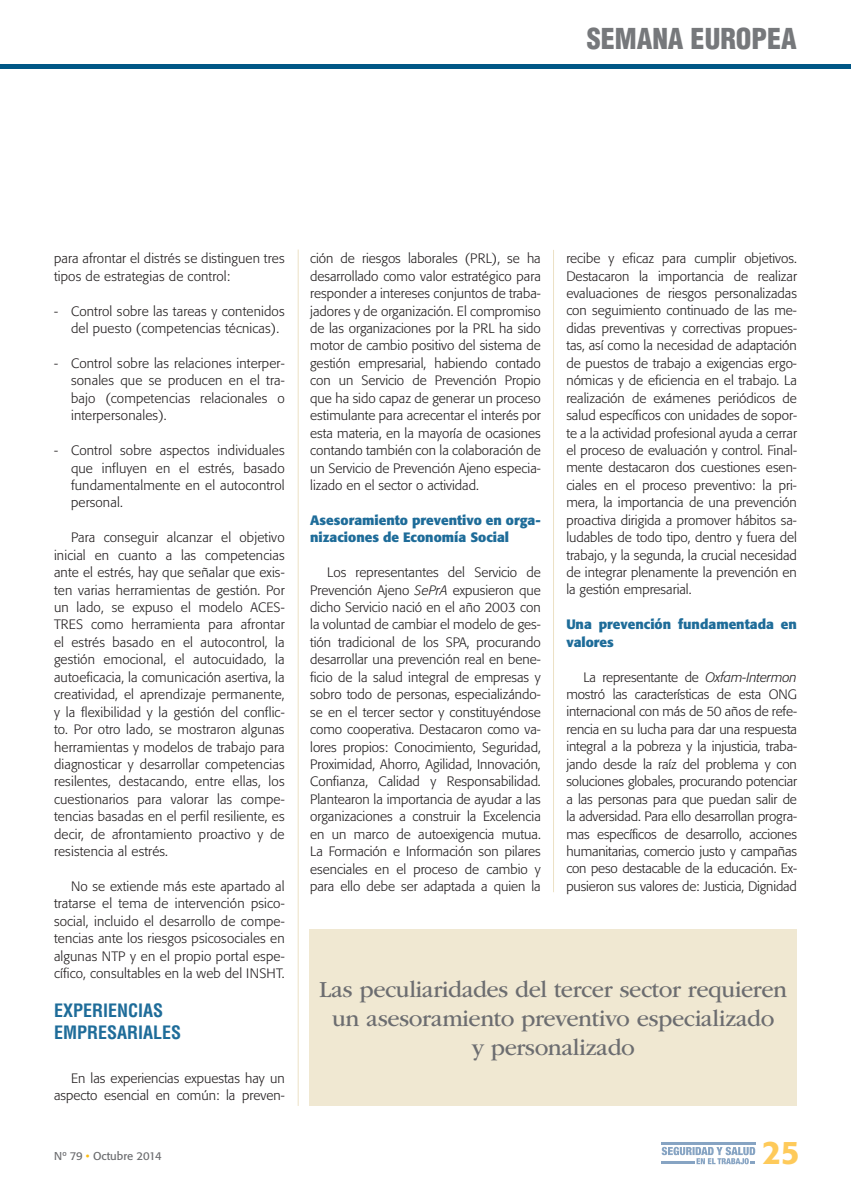
<style>
.page{position:relative;width:851px;height:1191px;background:#fff}
.page>*{position:absolute;margin:0;border:0;box-sizing:border-box;transform-origin:0 0}
.t1{font:500 32.4px "Formata";color:#feca5a}
.t2{font:900 condensed 28.05px "Helvetica LT Std";color:#76787b}
.t3{font:24px/28.8px "ITC Garamond Std";letter-spacing:-.02em;color:#6c6d70;text-align:center}
.t4{font:700 condensed 18px/21.6px "Helvetica LT Std";color:#1e6c99}
.t5{font:300 13.5px/17.4px "Formata";letter-spacing:.01em;color:#231f20;text-align:justify}
.t6{font:700 13.5px/17.4px "Formata";color:#1e6c99}
.t7{font:11.25px "Formata";color:#6c6d70}
.s1{font-style:italic}
.s2{color:#fdbc12}
</style>
<div class="page">
<hr style="left:298px;top:249px;width:1px;height:857px;background:#ece1c5">
<hr style="left:0;top:65px;width:850px;height:4px;background:#005786">
<hr style="left:661px;top:1142px;width:94px;height:2px;background:#87a4c3">
<svg style="left:661px;top:1146px;width:94px;height:18px"></svg>
<hr style="left:553px;top:250px;width:1px;height:642px;background:#ece1c5">
<div style="left:309px;top:929px;width:487px;height:177px;background:#f0e8d2"></div>
<h2 class="t2" style="left:586px;top:21px;width:212px">SEMANA EUROPEA</h2>
<p class="t5" style="left:54px;top:250px;width:232px">para afrontar el distrés se distinguen tres tipos de estrategias de control:</p>
<p class="t5" style="left:71px;top:302px;width:215px;text-indent:-17px">- Control sobre las tareas y contenidos del puesto (competencias técnicas).</p>
<p class="t5" style="left:71px;top:354px;width:215px;text-indent:-17px">- Control sobre las relaciones interper&shy;sonales que se producen en el tra&shy;bajo (competencias relacionales o interpersonales).</p>
<p class="t5" style="left:71px;top:442px;width:215px;text-indent:-17px">- Control sobre aspectos individuales que influyen en el estrés, basado fundamentalmente en el autocontrol personal.</p>
<p class="t5" style="left:54px;top:529px;width:232px;text-indent:17px">Para conseguir alcanzar el objetivo inicial en cuanto a las competencias ante el estrés, hay que señalar que exis&shy;ten varias herramientas de gestión. Por un lado, se expuso el modelo ACES-TRES como herramienta para afrontar el estrés basado en el autocontrol, la gestión emocional, el autocuidado, la autoeficacia, la comunicación asertiva, la creatividad, el aprendizaje permanente, y la flexibilidad y la gestión del conflic&shy;to. Por otro lado, se mostraron algunas herramientas y modelos de trabajo para diagnosticar y desarrollar competencias resilentes, destacando, entre ellas, los cuestionarios para valorar las compe&shy;tencias basadas en el perfil resiliente, es decir, de afrontamiento proactivo y de resistencia al estrés.</p>
<p class="t5" style="left:54px;top:877px;width:232px;text-indent:17px">No se extiende más este apartado al tratarse el tema de intervención psico&shy;social, incluido el desarrollo de compe&shy;tencias ante los riesgos psicosociales en algunas NTP y en el propio portal espe&shy;cífico, consultables en la web del INSHT.</p>
<h3 class="t4" style="left:54px;top:999px;width:129px">EXPERIENCIAS<br>EMPRESARIALES</h3>
<p class="t5" style="left:54px;top:1069px;width:232px;text-align:right">En las experiencias expuestas hay un aspecto esencial en común: la preven-</p>
<p class="t5" style="left:310px;top:250px;width:232px">ción de riesgos laborales (PRL), se ha desarrollado como valor estratégico para responder a intereses conjuntos de traba&shy;jadores y de organización. El compromiso de las organizaciones por la PRL ha sido motor de cambio positivo del sistema de gestión empresarial, habiendo contado con un Servicio de Prevención Propio que ha sido capaz de generar un proceso estimulante para acrecentar el interés por esta materia, en la mayoría de ocasiones contando también con la colaboración de un Servicio de Prevención Ajeno especia&shy;lizado en el sector o actividad.</p>
<p class="t6" style="left:310px;top:511px;width:232px">Asesoramiento preventivo en orga&shy;nizaciones de Economía Social</p>
<p class="t5" style="left:310px;top:564px;width:232px;text-indent:17px">Los representantes del Servicio de Prevención Ajeno <span class="s1">SePrA</span> expusieron que dicho Servicio nació en el año 2003 con la voluntad de cambiar el modelo de ges&shy;tión tradicional de los SPA, procurando desarrollar una prevención real en bene&shy;ficio de la salud integral de empresas y sobro todo de personas, especializándo&shy;se en el tercer sector y constituyéndose como cooperativa. Destacaron como va&shy;lores propios: Conocimiento, Seguridad, Proximidad, Ahorro, Agilidad, Innovación, Confianza, Calidad y Responsabilidad.<br>Plantearon la importancia de ayudar a las organizaciones a construir la Excelencia en un marco de autoexigencia mutua.<br>La Formación e Información son pilares esenciales en el proceso de cambio y para ello debe ser adaptada a quien la</p>
<p class="t5" style="left:566px;top:250px;width:232px">recibe y eficaz para cumplir objetivos.<br>Destacaron la importancia de realizar evaluaciones de riesgos personalizadas con seguimiento continuado de las me&shy;didas preventivas y correctivas propues&shy;tas, así como la necesidad de adaptación de puestos de trabajo a exigencias ergo&shy;nómicas y de eficiencia en el trabajo. La realización de exámenes periódicos de salud específicos con unidades de sopor&shy;te a la actividad profesional ayuda a cerrar el proceso de evaluación y control. Final&shy;mente destacaron dos cuestiones esen&shy;ciales en el proceso preventivo: la pri&shy;mera, la importancia de una prevención proactiva dirigida a promover hábitos sa&shy;ludables de todo tipo, dentro y fuera del trabajo, y la segunda, la crucial necesidad de integrar plenamente la prevención en la gestión empresarial.</p>
<p class="t6" style="left:566px;top:615px;width:232px">Una prevención fundamentada en valores</p>
<p class="t5" style="left:566px;top:668px;width:232px;text-indent:17px">La representante de <span class="s1">Oxfam-Intermon </span>mostró las características de esta ONG internacional con más de 50 años de refe&shy;rencia en su lucha para dar una respuesta integral a la pobreza y la injusticia, traba&shy;jando desde la raíz del problema y con soluciones globales, procurando potenciar a las personas para que puedan salir de la adversidad. Para ello desarrollan progra&shy;mas específicos de desarrollo, acciones humanitarias, comercio justo y campañas con peso destacable de la educación. Ex&shy;pusieron sus valores de: Justicia, Dignidad</p>
<h3 class="t3" style="left:319px;top:975px;width:469px">Las peculiaridades del tercer sector requieren un asesoramiento preventivo especializado<br>y personalizado</h3>
<p class="t7" style="left:54px;top:1149px;width:109px">Nº 79 <span class="s2">•</span> Octubre 2014</p>
<h1 class="t1" style="left:762px;top:1132px;width:39px">25</h1>
</div>
